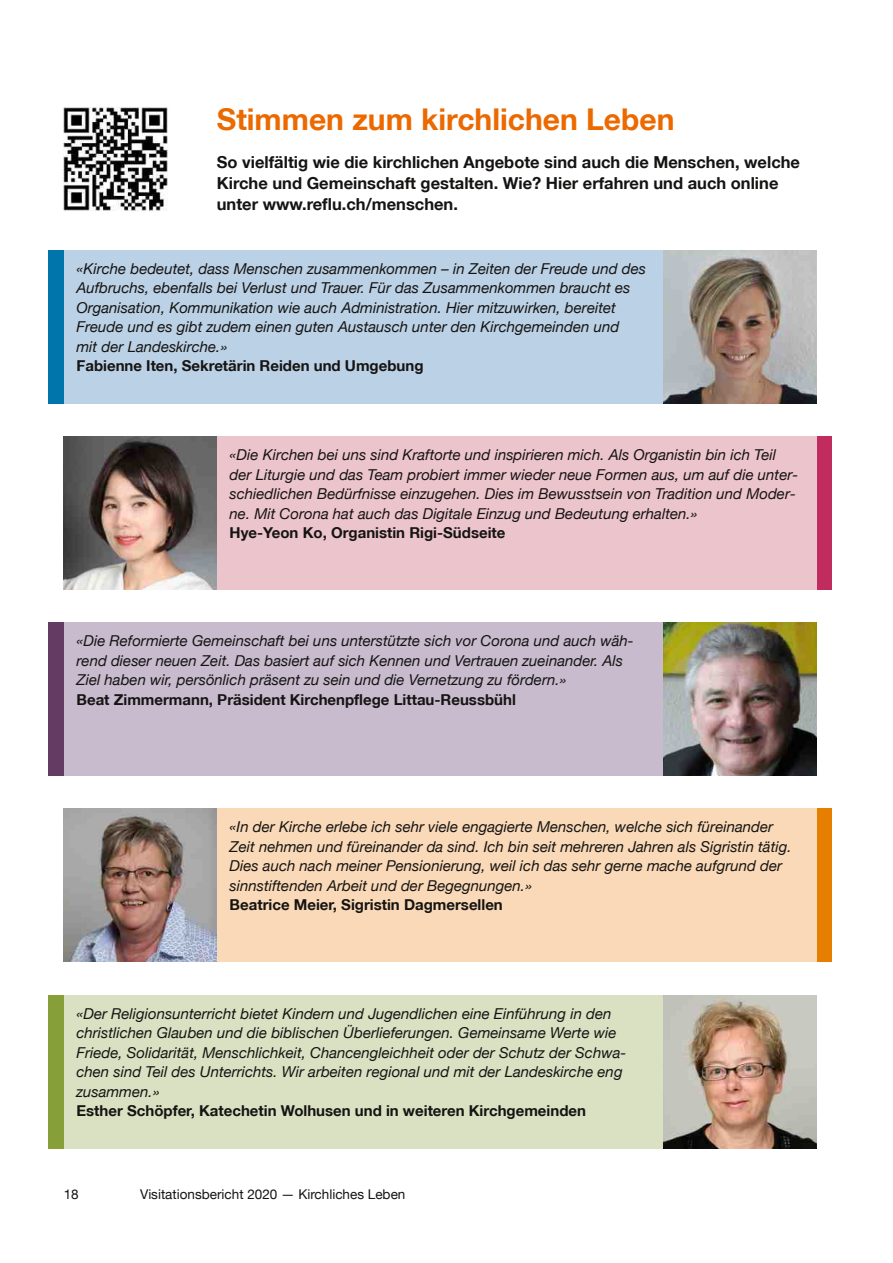
<style>
.page{position:relative;width:893px;height:1263px;background:#fff}
.page>*{position:absolute;margin:0;border:0;box-sizing:border-box;transform-origin:0 0}
.t1{font:700 30px "Helvetica Neue LT";color:#ec6900}
.t2{font:700 16.5px/21px "Helvetica Neue LT";color:#161413}
.t3{font:italic 15px/19.5px "Helvetica Neue LT";color:#161413}
.t4{font:700 15px "Helvetica Neue LT";color:#161413}
.t5{font:13.5px "Helvetica Neue LT";color:#161413}
</style>
<div class="page">
<div style="left:48px;top:622px;width:16px;height:154px;background:#643b63"></div>
<div style="left:64px;top:622px;width:599px;height:154px;background:#c7bbcd"></div>
<img style="left:663px;top:622px;width:153px;height:154px">
<div style="left:816px;top:436px;width:16px;height:153px;background:#c02c5d"></div>
<div style="left:217px;top:436px;width:599px;height:153px;background:#ecc4cc"></div>
<img style="left:64px;top:436px;width:153px;height:153px">
<img style="left:64px;top:809px;width:153px;height:153px">
<div style="left:816px;top:809px;width:16px;height:153px;background:#e67f00"></div>
<div style="left:217px;top:809px;width:599px;height:153px;background:#f9d9b7"></div>
<div style="left:48px;top:250px;width:16px;height:153px;background:#0075ac"></div>
<div style="left:64px;top:250px;width:599px;height:153px;background:#bbd1e5"></div>
<img style="left:663px;top:250px;width:153px;height:153px">
<div style="left:48px;top:995px;width:16px;height:153px;background:#879f38"></div>
<div style="left:64px;top:995px;width:599px;height:153px;background:#d9e1c2"></div>
<img style="left:663px;top:995px;width:153px;height:153px">
<img style="left:63px;top:107px;width:105px;height:104px">
<h1 class="t1" style="left:217px;top:109px;width:459px">Stimmen zum kirchlichen Leben</h1>
<p class="t2" style="left:217px;top:153px;width:585px">So vielfältig wie die kirchlichen Angebote sind auch die Menschen, welche<br>Kirche und Gemeinschaft gestalten. Wie? Hier erfahren und auch online unter www.reflu.ch/menschen.</p>
<p class="t3" style="left:77px;top:260px;width:571px">«Kirche bedeutet, dass Menschen zusammenkommen – in Zeiten der Freude und des Aufbruchs, ebenfalls bei Verlust und Trauer. Für das Zusammenkommen braucht es Organisation, Kommunikation wie auch Administration. Hier mitzuwirken, bereitet Freude und es gibt zudem einen guten Austausch unter den Kirchgemeinden und<br>mit der Landeskirche.»</p>
<p class="t4" style="left:77px;top:360px;width:348px">Fabienne Iten, Sekretärin Reiden und Umgebung</p>
<p class="t3" style="left:230px;top:446px;width:570px">«Die Kirchen bei uns sind Kraftorte und inspirieren mich. Als Organistin bin ich Teil der Liturgie und das Team probiert immer wieder neue Formen aus, um auf die unter&shy;schiedlichen Bedürfnisse einzugehen. Dies im Bewusstsein von Tradition und Moder&shy;ne. Mit Corona hat auch das Digitale Einzug und Bedeutung erhalten.»</p>
<p class="t4" style="left:230px;top:527px;width:277px">Hye-Yeon Ko, Organistin Rigi-Südseite</p>
<p class="t3" style="left:77px;top:633px;width:559px">«Die Reformierte Gemeinschaft bei uns unterstützte sich vor Corona und auch wäh&shy;rend dieser neuen Zeit. Das basiert auf sich Kennen und Vertrauen zueinander. Als<br>Ziel haben wir, persönlich präsent zu sein und die Vernetzung zu fördern.»</p>
<p class="t4" style="left:77px;top:694px;width:441px">Beat Zimmermann, Präsident Kirchenpflege Littau-Reussbühl</p>
<p class="t3" style="left:230px;top:819px;width:563px">«In der Kirche erlebe ich sehr viele engagierte Menschen, welche sich füreinander Zeit nehmen und füreinander da sind. Ich bin seit mehreren Jahren als Sigristin tätig.<br>Dies auch nach meiner Pensionierung, weil ich das sehr gerne mache aufgrund der sinnstiftenden Arbeit und der Begegnungen.»</p>
<p class="t4" style="left:230px;top:900px;width:275px">Beatrice Meier, Sigristin Dagmersellen</p>
<p class="t3" style="left:77px;top:1005px;width:551px">«Der Religionsunterricht bietet Kindern und Jugendlichen eine Einführung in den christlichen Glauben und die biblischen Überlieferungen. Gemeinsame Werte wie Friede, Solidarität, Menschlichkeit, Chancengleichheit oder der Schutz der Schwa&shy;chen sind Teil des Unterrichts. Wir arbeiten regional und mit der Landeskirche eng zusammen.»</p>
<p class="t4" style="left:77px;top:1105px;width:511px">Esther Schöpfer, Katechetin Wolhusen und in weiteren Kirchgemeinden</p>
<p class="t5" style="left:64px;top:1189px;width:17px">18</p>
<p class="t5" style="left:140px;top:1189px;width:267px">Visitationsbericht 2020 — Kirchliches Leben</p>
</div>
